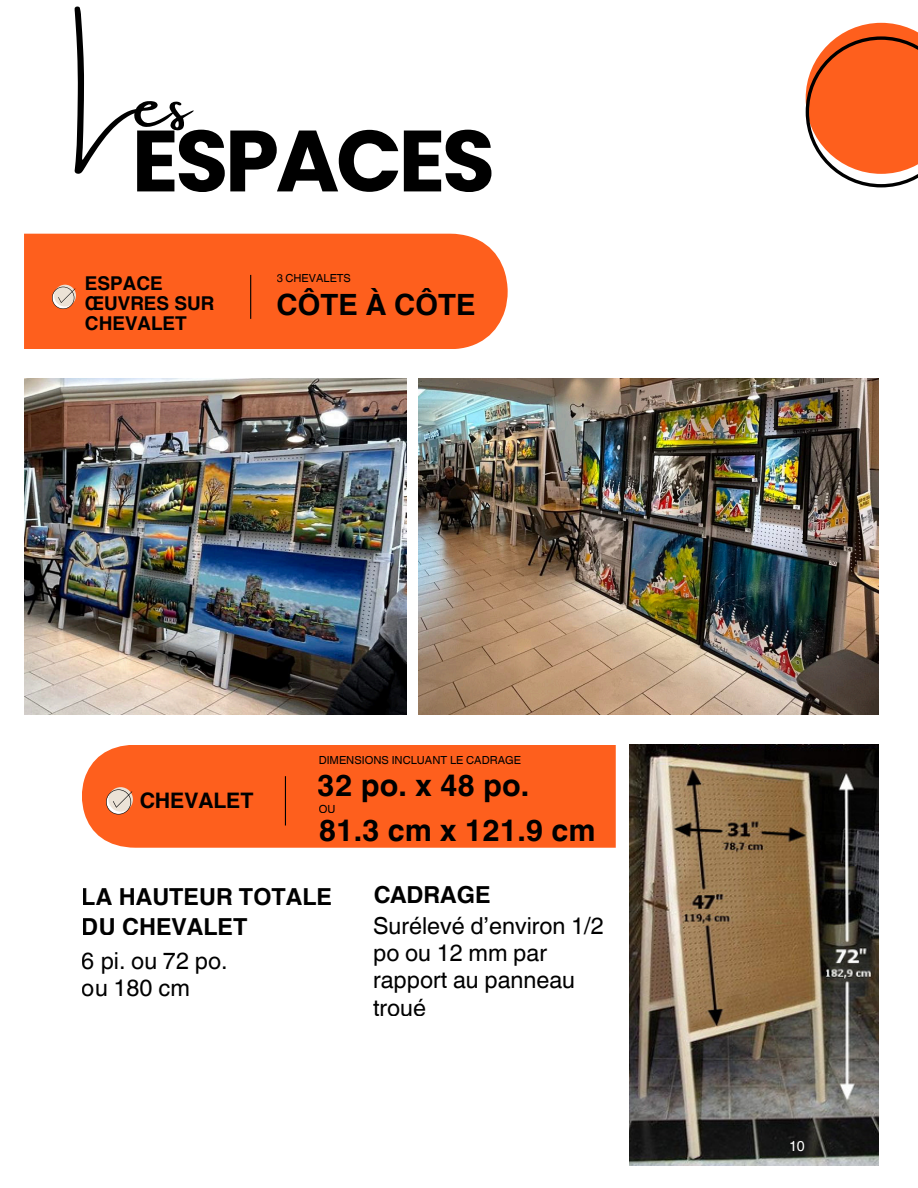
<style>
.page{position:relative;width:918px;height:1188px;background:#fff}
.page>*{position:absolute;margin:0;border:0;box-sizing:border-box;transform-origin:0 0}
.t1{font:700 86.7px "Poppins";letter-spacing:-.04em;color:#000}
.t2{font:76.5px "Amsterdam One";color:#000}
.t3{font:700 30.45px "Helvetica World";color:#000}
.t4{font:700 29.25px "Helvetica World";color:#000}
.t5{font:23.4px/27.2px "Helvetica World";color:#000}
.t6{font:700 23.4px/29.4px "Helvetica World";color:#000}
.t7{font:700 21.3px "Helvetica World";color:#000}
.t8{font:700 19.05px/20.2px "Helvetica World";color:#000}
.t9{font:14.25px "Helvetica World";color:#fff}
.t10{font:11.1px "Helvetica World";color:#000}
</style>
<div class="page">
<div style="left:24px;top:234px;width:484px;height:115px;background:#fe5f1d"></div>
<div style="left:82px;top:745px;width:534px;height:103px;background:#fe5f1d"></div>
<svg style="left:108px;top:787px;width:25px;height:25px"></svg>
<svg style="left:106px;top:789px;width:26px;height:25px"></svg>
<hr style="left:285px;top:776px;width:1px;height:50px;background:#000">
<svg style="left:54px;top:285px;width:22px;height:22px"></svg>
<svg style="left:52px;top:287px;width:23px;height:22px"></svg>
<hr style="left:250px;top:275px;width:1px;height:44px;background:#000">
<img style="left:629px;top:745px;width:250px;height:420px">
<img style="left:24px;top:379px;width:383px;height:336px">
<img style="left:418px;top:379px;width:460px;height:336px">
<svg style="left:839px;top:23px;width:79px;height:13px"></svg>
<svg style="left:806px;top:36px;width:112px;height:151px"></svg>
<h2 class="t2" style="left:75px;top:60px;width:118px">Les</h2>
<h1 class="t1" style="left:132px;top:100px;width:365px">ESPACES</h1>
<p class="t10" style="left:277px;top:272px;width:76px">3 CHEVALETS</p>
<p class="t8" style="left:85px;top:271px;width:79px">ESPACE</p>
<p class="t8" style="left:85px;top:291px;width:131px">ŒUVRES SUR<br>CHEVALET</p>
<h3 class="t4" style="left:277px;top:280px;width:200px">CÔTE À CÔTE</h3>
<p class="t7" style="left:139px;top:783px;width:116px">CHEVALET</p>
<p class="t10" style="left:319px;top:754px;width:204px">DIMENSIONS INCLUANT LE CADRAGE</p>
<h3 class="t3" style="left:318px;top:761px;width:213px">32 po. x 48 po.</h3>
<p class="t10" style="left:319px;top:802px;width:18px">OU</p>
<h3 class="t3" style="left:319px;top:805px;width:278px">81.3 cm x 121.9 cm</h3>
<p class="t6" style="left:82px;top:880px;width:252px">LA HAUTEUR TOTALE<br>DU CHEVALET</p>
<p class="t5" style="left:82px;top:947px;width:147px">6 pi. ou 72 po. ou 180 cm</p>
<p class="t6" style="left:373px;top:878px;width:119px">CADRAGE</p>
<p class="t5" style="left:373px;top:913px;width:232px">Surélevé d’environ 1/2 po ou 12 mm par rapport au panneau troué</p>
<p class="t9" style="left:789px;top:1138px;width:17px">10</p>
</div>
